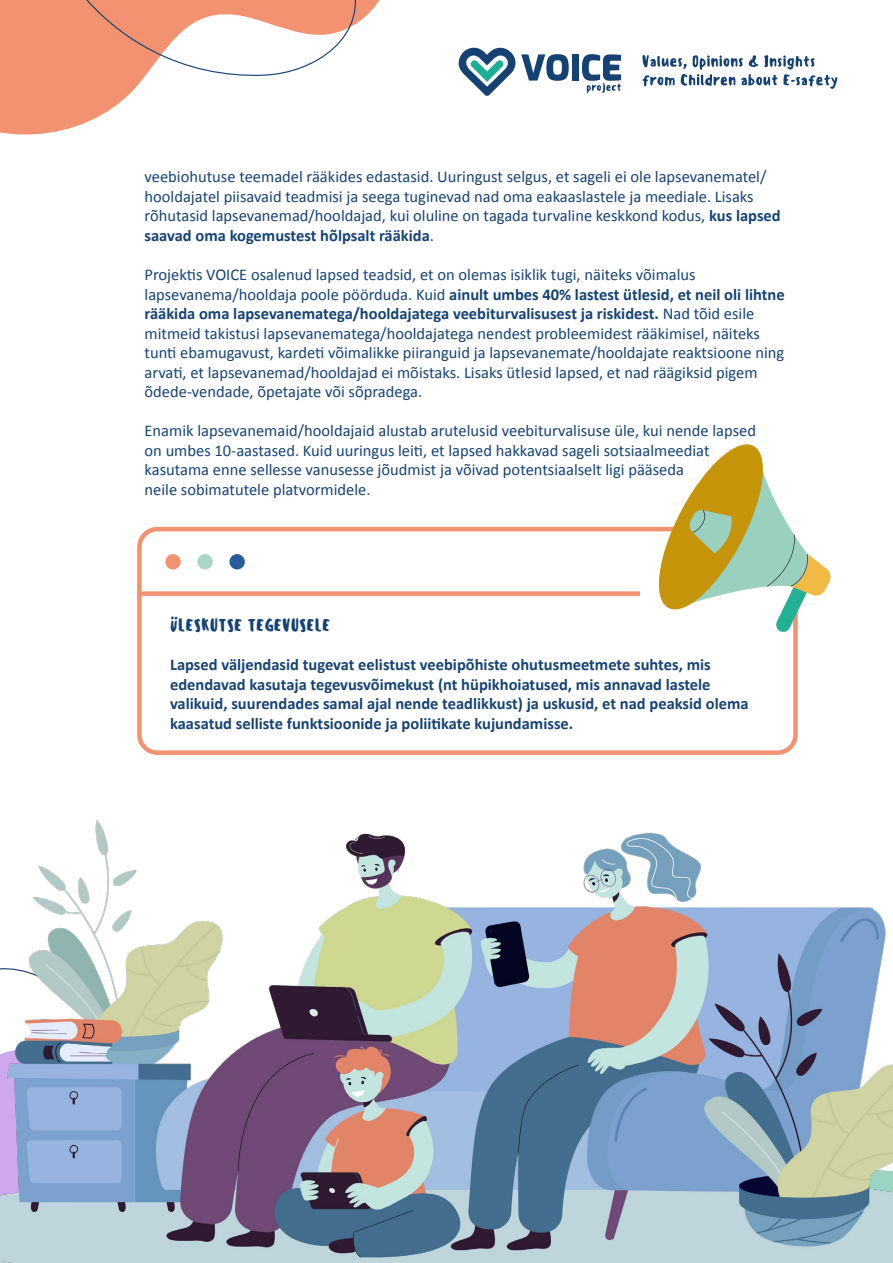
<style>
.page{position:relative;width:893px;height:1263px;background:#fff}
.page>*{position:absolute;margin:0;border:0;box-sizing:border-box;transform-origin:0 0}
.t1{font:16.5px/19.5px "Calibri";color:#164373}
.t2{font:700 16.5px/19.5px "Calibri";color:#164373}
.t3{font:500 16.5px "Sensei";color:#164373}
.s1{font-weight:700}
</style>
<div class="page">
<svg style="left:0;top:0;width:380px;height:135px"></svg>
<svg style="left:0;top:0;width:371px;height:90px"></svg>
<svg style="left:459px;top:48px;width:110px;height:48px"></svg>
<div style="left:572px;top:54px;width:7px;height:27px;background:#154273"></div>
<svg style="left:582px;top:54px;width:39px;height:39px"></svg>
<svg style="left:642px;top:55px;width:196px;height:34px"></svg>
<img style="left:0;top:820px;width:893px;height:443px">
<div style="left:138px;top:591px;width:502px;height:5px;background:#f29270"></div>
<div style="left:137px;top:527px;width:661px;height:228px;border:4px solid #f29270;border-radius:18px"></div>
<div style="left:165px;top:554px;width:16px;height:15px;background:#f29270;border-radius:50%"></div>
<div style="left:197px;top:554px;width:16px;height:15px;background:#a9d6c4;border-radius:50%"></div>
<div style="left:229px;top:554px;width:16px;height:15px;background:#275b9b;border-radius:50%"></div>
<svg style="left:652px;top:444px;width:179px;height:189px"></svg>
<p class="t1" style="left:145px;top:166px;width:638px">veebiohutuse teemadel rääkides edastasid. Uuringust selgus, et sageli ei ole lapsevanematel/ hooldajatel piisavaid teadmisi ja seega tuginevad nad oma eakaaslastele ja meediale. Lisaks rõhutasid lapsevanemad/hooldajad, kui oluline on tagada turvaline keskkond kodus, <span class="s1">kus lapsed saavad oma kogemustest hõlpsalt rääkida</span>.</p>
<p class="t1" style="left:145px;top:264px;width:642px">Projektis VOICE osalenud lapsed teadsid, et on olemas isiklik tugi, näiteks võimalus lapsevanema/hooldaja poole pöörduda. Kuid <span class="s1">ainult umbes 40% lastest ütlesid, et neil oli lihtne rääkida oma lapsevanematega/hooldajatega veebiturvalisusest ja riskidest.</span> Nad tõid esile mitmeid takistusi lapsevanematega/hooldajatega nendest probleemidest rääkimisel, näiteks tunti ebamugavust, kardeti võimalikke piiranguid ja lapsevanemate/hooldajate reaktsioone ning arvati, et lapsevanemad/hooldajad ei mõistaks. Lisaks ütlesid lapsed, et nad räägiksid pigem õdede-vendade, õpetajate või sõpradega.</p>
<p class="t1" style="left:145px;top:420px;width:613px">Enamik lapsevanemaid/hooldajaid alustab arutelusid veebiturvalisuse üle, kui nende lapsed on umbes 10-aastased. Kuid uuringus leiti, et lapsed hakkavad sageli sotsiaalmeediat kasutama enne sellesse vanusesse jõudmist ja võivad potentsiaalselt ligi pääseda<br>neile sobimatutele platvormidele.</p>
<p class="t3" style="left:170px;top:614px;width:162px">ÜLESKUTSE TEGEVUSELE</p>
<p class="t2" style="left:170px;top:654px;width:580px">Lapsed väljendasid tugevat eelistust veebipõhiste ohutusmeetmete suhtes, mis edendavad kasutaja tegevusvõimekust (nt hüpikhoiatused, mis annavad lastele valikuid, suurendades samal ajal nende teadlikkust) ja uskusid, et nad peaksid olema kaasatud selliste funktsioonide ja poliitikate kujundamisse.</p>
</div>
